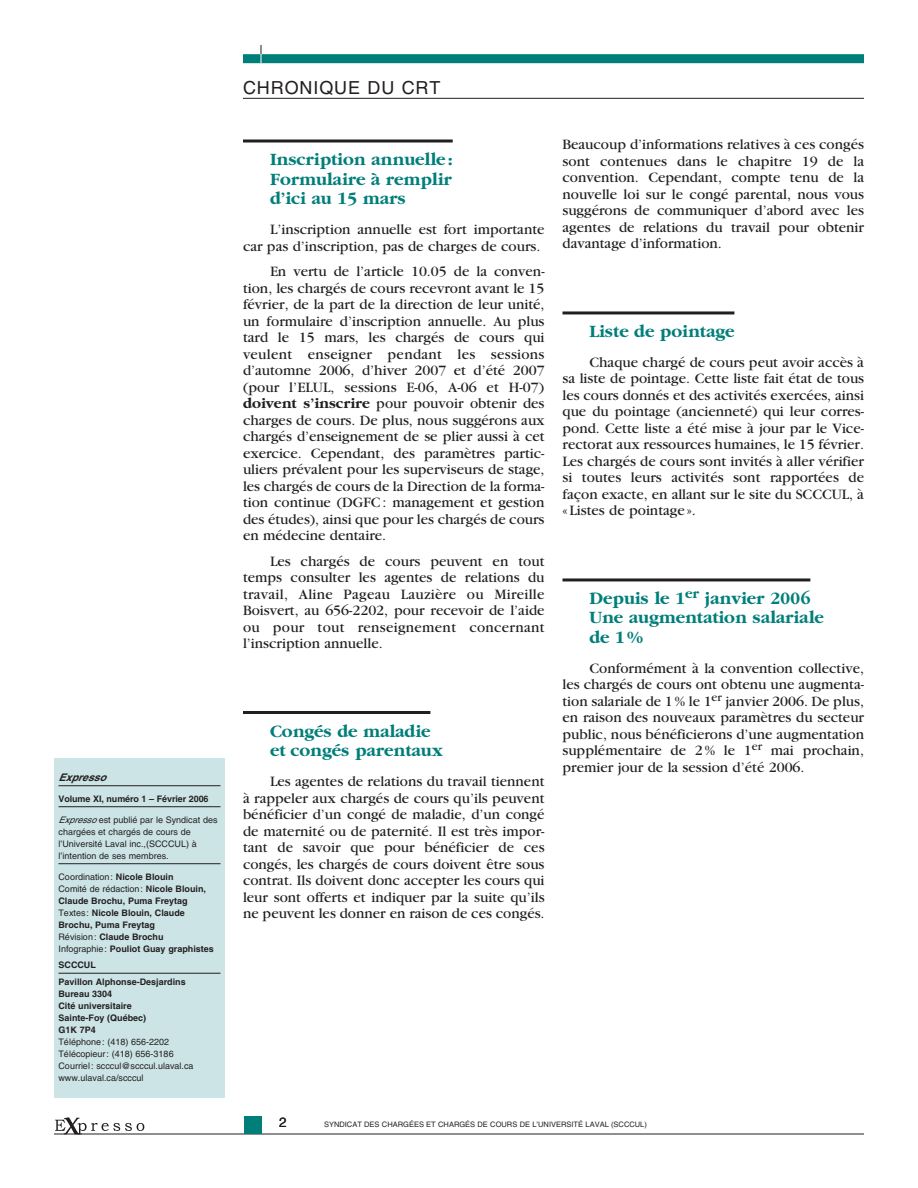
<style>
.page{position:relative;width:918px;height:1188px;background:#fff}
.page>*{position:absolute;margin:0;border:0;box-sizing:border-box;transform-origin:0 0}
.t1{font:700 18px/19.5px "Garamond";color:#007e7a}
.t2{font:18px "Helvetica";letter-spacing:.05em;color:#231f20}
.t3{font:15px/16.5px "Garamond";color:#231f20;text-align:justify}
.t4{font:13.5px "Helvetica";color:#231f20}
.t5{font:italic 700 10.5px "Helvetica";color:#231f20}
.t6{font:700 9px/12px "Helvetica";color:#231f20}
.t7{font:9px/12px "Helvetica";color:#231f20}
.t8{font:7.5px "Helvetica";color:#231f20}
.s1{font-style:italic}
.s2{font-weight:400}
.s3{font-weight:700}
</style>
<div class="page">
<hr style="left:54px;top:1134px;width:810px;height:1px;background:#231f20">
<div style="left:244px;top:1116px;width:18px;height:18px;background:#007e7a"></div>
<svg style="left:55px;top:1117px;width:89px;height:17px"></svg>
<div style="left:243px;top:54px;width:621px;height:9px;background:#007e7a"></div>
<svg style="left:261px;top:45px;width:1px;height:18px"></svg>
<hr style="left:243px;top:140px;width:210px;height:2px;background:#231f20">
<hr style="left:243px;top:711px;width:187px;height:3px;background:#231f20">
<hr style="left:562px;top:311px;width:172px;height:3px;background:#231f20">
<hr style="left:562px;top:578px;width:248px;height:3px;background:#231f20">
<hr style="left:243px;top:98px;width:621px;height:1px;background:#231f20">
<div style="left:54px;top:758px;width:171px;height:340px;background:#cce4e5"></div>
<hr style="left:58px;top:785px;width:162px;height:1px;background:#231f20">
<hr style="left:58px;top:806px;width:162px;height:1px;background:#231f20">
<hr style="left:58px;top:863px;width:162px;height:1px;background:#231f20">
<hr style="left:58px;top:973px;width:162px;height:1px;background:#231f20">
<p class="t5" style="left:58px;top:773px;width:49px">Expresso</p>
<p class="t6" style="left:58px;top:794px;width:152px">Volume XI, numéro 1 – Février 2006</p>
<p class="t7" style="left:58px;top:815px;width:161px"><span class="s1">Expresso</span> est publié par le Syndicat des chargées et chargés de cours de l’Université Laval inc.,(SCCCUL) à l’intention de ses membres.</p>
<p class="t6" style="left:58px;top:872px;width:157px"><span class="s2">Coordination:</span> Nicole Blouin<br><span class="s2">Comité de rédaction:</span> Nicole Blouin,<br>Claude Brochu, Puma Freytag<br><span class="s2">Textes:</span> Nicole Blouin, Claude<br>Brochu, Puma Freytag<br><span class="s2">Révision:</span> Claude Brochu<br><span class="s2">Infographie:</span> Pouliot Guay graphistes</p>
<p class="t6" style="left:58px;top:958px;width:129px;line-height:16.5px">SCCCUL<br>Pavillon Alphonse-Desjardins</p>
<p class="t6" style="left:58px;top:989px;width:89px">Bureau 3304<br>Cité universitaire<br>Sainte-Foy (Québec)<br>G1K 7P4</p>
<p class="t7" style="left:58px;top:1037px;width:137px">Téléphone: (418) 656-2202<br>Télécopieur: (418) 656-3186<br>Courriel: scccul@scccul.ulaval.ca www.ulaval.ca/scccul</p>
<p class="t2" style="left:243px;top:81px;width:199px">CHRONIQUE DU CRT</p>
<p class="t1" style="left:270px;top:149px;width:184px;text-align:justify">Inscription annuelle:<br>Formulaire à remplir d’ici au 15 mars</p>
<p class="t3" style="left:243px;top:222px;width:303px;text-align:right">L’inscription annuelle est fort importante<br>car pas d’inscription, pas de charges de cours.</p>
<p class="t3" style="left:243px;top:264px;width:303px;text-indent:27px">En vertu de l’article 10.05 de la conven&shy;tion, les chargés de cours recevront avant le 15 février, de la part de la direction de leur unité, un formulaire d’inscription annuelle. Au plus tard le 15 mars, les chargés de cours qui veulent enseigner pendant les sessions d’automne 2006, d’hiver 2007 et d’été 2007 (pour l’ELUL, sessions E-06, A-06 et H-07) <span class="s3">doivent s’inscrire</span> pour pouvoir obtenir des charges de cours. De plus, nous suggérons aux chargés d’enseignement de se plier aussi à cet exercice. Cependant, des paramètres partic&shy;uliers prévalent pour les superviseurs de stage, les chargés de cours de la Direction de la forma&shy;tion continue (DGFC: management et gestion des études), ainsi que pour les chargés de cours en médecine dentaire.</p>
<p class="t3" style="left:243px;top:554px;width:303px;text-indent:27px">Les chargés de cours peuvent en tout temps consulter les agentes de relations du travail, Aline Pageau Lauzière ou Mireille Boisvert, au 656-2202, pour recevoir de l’aide ou pour tout renseignement concernant l’inscription annuelle.</p>
<p class="t1" style="left:270px;top:721px;width:174px">Congés de maladie et congés parentaux</p>
<p class="t3" style="left:243px;top:774px;width:303px;text-indent:27px">Les agentes de relations du travail tiennent à rappeler aux chargés de cours qu’ils peuvent bénéficier d’un congé de maladie, d’un congé de maternité ou de paternité. Il est très impor&shy;tant de savoir que pour bénéficier de ces congés, les chargés de cours doivent être sous contrat. Ils doivent donc accepter les cours qui leur sont offerts et indiquer par la suite qu’ils ne peuvent les donner en raison de ces congés.</p>
<p class="t3" style="left:562px;top:138px;width:303px">Beaucoup d’informations relatives à ces congés sont contenues dans le chapitre 19 de la convention. Cependant, compte tenu de la nouvelle loi sur le congé parental, nous vous suggérons de communiquer d’abord avec les agentes de relations du travail pour obtenir davantage d’information.</p>
<p class="t1" style="left:590px;top:321px;width:147px">Liste de pointage</p>
<p class="t3" style="left:562px;top:355px;width:303px;text-indent:27px">Chaque chargé de cours peut avoir accès à sa liste de pointage. Cette liste fait état de tous les cours donnés et des activités exercées, ainsi que du pointage (ancienneté) qui leur corres&shy;pond. Cette liste a été mise à jour par le Vice&shy;rectorat aux ressources humaines, le 15 février.<br>Les chargés de cours sont invités à aller vérifier si toutes leurs activités sont rapportées de façon exacte, en allant sur le site du SCCCUL, à « Listes de pointage ».</p>
<p class="t1" style="left:589px;top:588px;width:236px">Depuis le 1<sup>er</sup> janvier 2006<br>Une augmentation salariale de 1%</p>
<p class="t3" style="left:562px;top:661px;width:303px;text-indent:27px">Conformément à la convention collective, les chargés de cours ont obtenu une augmenta&shy;tion salariale de 1% le 1<sup>er</sup> janvier 2006. De plus, en raison des nouveaux paramètres du secteur public, nous bénéficierons d’une augmentation supplémentaire de 2% le 1<sup>er</sup> mai prochain, premier jour de la session d’été 2006.</p>
<p class="t4" style="left:279px;top:1117px;width:9px">2</p>
<p class="t8" style="left:324px;top:1122px;width:324px">SYNDICAT DES CHARGÉES ET CHARGÉS DE COURS DE L’UNIVERSITÉ LAVAL (SCCCUL)</p>
</div>
